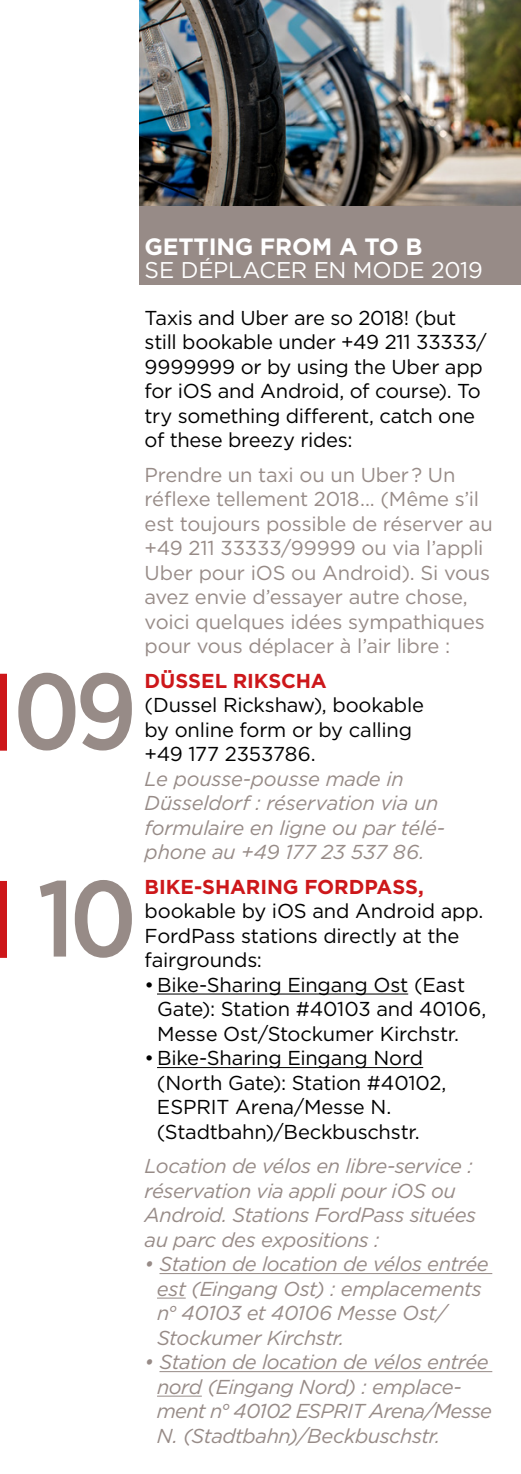
<style>
.page{position:relative;width:521px;height:1474px;background:#fff}
.page>*{position:absolute;margin:0;border:0;box-sizing:border-box;transform-origin:0 0}
.t1{font:500 107.8px/207.2px "Gotham Narrow";color:#978b87}
.t2{font:700 23.62px "Gotham";letter-spacing:-.01em;color:#fff}
.t3{font:22.75px "Gotham";letter-spacing:-.005em;color:#fff}
.t4{font:20.12px/24.5px "Gotham";letter-spacing:-.01em;color:#000}
.t5{font:italic 20.12px/24.5px "Gotham";letter-spacing:-.02em;color:#978b87}
.t6{font:20.12px/24.5px "Gotham";letter-spacing:-.01em;color:#978b87}
.t7{font:700 20.12px "Gotham";letter-spacing:-.005em;color:#cd171a}
</style>
<div class="page">
<img style="left:139px;top:0;width:382px;height:206px">
<div style="left:139px;top:206px;width:382px;height:79px;background:#978b87"></div>
<hr style="left:157px;top:993px;width:251px;height:1px;background:#000">
<hr style="left:157px;top:1067px;width:266px;height:1px;background:#000">
<hr style="left:159px;top:1272px;width:333px;height:1px;background:#978b87">
<svg style="left:157px;top:1297px;width:29px;height:1px"></svg>
<hr style="left:159px;top:1370px;width:333px;height:1px;background:#978b87">
<hr style="left:157px;top:1395px;width:45px;height:1px;background:#978b87">
<div style="left:0;top:673px;width:7px;height:77px;background:#cd171a"></div>
<div style="left:0;top:881px;width:7px;height:76px;background:#cd171a"></div>
<h1 class="t1" style="left:13px;top:606px;width:125px">09<br>10</h1>
<p class="t2" style="left:145px;top:233px;width:279px">GETTING FROM A TO B</p>
<p class="t3" style="left:145px;top:255px;width:340px">SE DÉPLACER EN MODE 2019</p>
<p class="t4" style="left:145px;top:305px;width:343px">Taxis and Uber are so 2018! (but still bookable under +49 211 33333/<br>9999999 or by using the Uber app for iOS and Android, of course). To try something different, catch one of these breezy rides:</p>
<p class="t6" style="left:145px;top:462px;width:350px">Prendre un taxi ou un Uber ? Un réflexe tellement 2018... (Même s’il est toujours possible de réserver au +49 211 33333/99999 ou via l’appli Uber pour iOS ou Android). Si vous avez envie d’essayer autre chose, voici quelques idées sympathiques pour vous déplacer à l’air libre :</p>
<p class="t7" style="left:145px;top:669px;width:184px">DÜSSEL RIKSCHA</p>
<p class="t4" style="left:145px;top:692px;width:281px">(Dussel Rickshaw), bookable by online form or by calling +49 177 2353786.</p>
<p class="t5" style="left:145px;top:766px;width:302px">Le pousse-pousse made in<br>Düsseldorf : réservation via un formulaire en ligne ou par télé&shy;phone au +49 177 23 537 86.</p>
<p class="t7" style="left:145px;top:875px;width:281px">BIKE-SHARING FORDPASS,</p>
<p class="t4" style="left:145px;top:898px;width:340px">bookable by iOS and Android app.<br>FordPass stations directly at the fairgrounds:</p>
<p class="t4" style="left:157px;top:972px;width:331px;text-indent:-12px">•Bike-Sharing Eingang Ost (East<br>Gate): Station #40103 and 40106,<br>Messe Ost/Stockumer Kirchstr.</p>
<p class="t4" style="left:157px;top:1045px;width:291px;text-indent:-12px">•Bike-Sharing Eingang Nord (North Gate): Station #40102,<br>ESPRIT Arena/Messe N. (Stadtbahn)/Beckbuschstr.</p>
<p class="t5" style="left:145px;top:1153px;width:333px">Location de vélos en libre-service : réservation via appli pour iOS ou<br>Android. Stations FordPass situées au parc des expositions :</p>
<p class="t5" style="left:157px;top:1251px;width:333px;text-indent:-12px">• Station de location de vélos entrée est (Eingang Ost) : emplacements n° 40103 et 40106 Messe Ost/<br>Stockumer Kirchstr.</p>
<p class="t5" style="left:157px;top:1349px;width:336px;text-indent:-12px">• Station de location de vélos entrée nord (Eingang Nord) : emplace&shy;ment n° 40102 ESPRIT Arena/Messe N. (Stadtbahn)/Beckbuschstr.</p>
</div>
